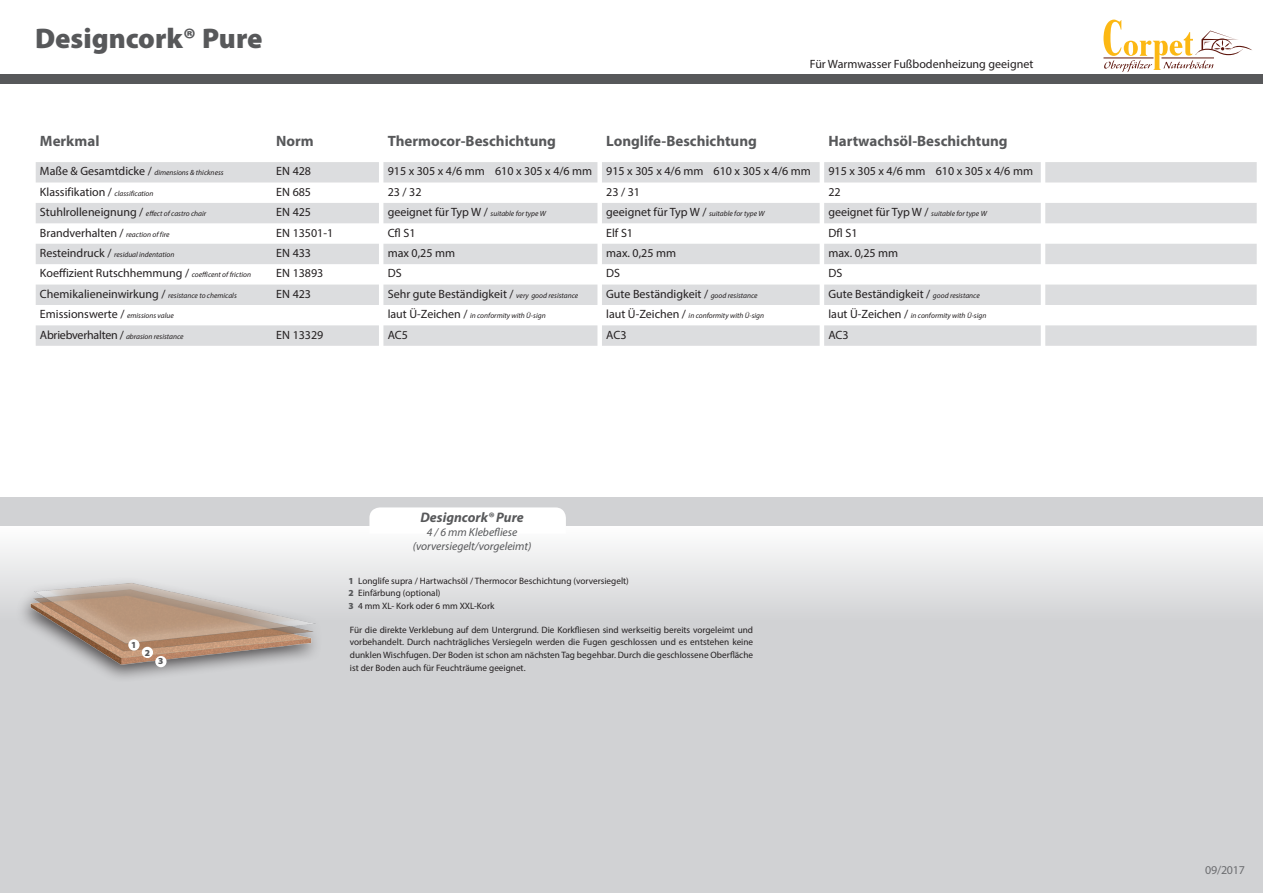
<style>
.page{position:relative;width:1263px;height:893px;background:#fff}
.page>*{position:absolute;margin:0;border:0;box-sizing:border-box;transform-origin:0 0}
.t1{font:900 28.5px "Myriad Pro";color:#57585a}
.t2{font:700 15px "Myriad Pro";color:#57585a}
.t3{font:italic 700 13.8px "Myriad Pro";color:#57585a}
.t4{font:12px "Myriad Pro";color:#231f20}
.t5{font:12px "Myriad Pro";letter-spacing:-.02em;color:#6c6d70}
.t6{font:italic 11.55px/13.8px "Myriad Pro";color:#57585a;text-align:center}
.t7{font:9.3px/12.8px "Myriad Pro";color:#231f20}
.t8{font:900 9.3px/12.8px "Myriad Pro";color:#57585a;text-align:justify}
.t9{font:italic 7.5px "Myriad Pro";color:#231f20}
.s1{font-style:normal;font-size:12px}
.s2{font-style:italic;font-size:7.5px}
</style>
<div class="page">
<div style="left:0;top:74px;width:1263px;height:10px;background:#57585a"></div>
<div style="left:629px;top:497px;width:634px;height:396px;background:#d1d2d4"></div>
<div style="left:0;top:497px;width:634px;height:396px;background:#d1d2d4"></div>
<svg style="left:0;top:526px;width:1263px;height:73px;fill:#eeefef"></svg>
<div style="left:369px;top:507px;width:197px;height:27px;background:#fff"></div>
<svg style="left:384px;top:182px;width:657px;height:42px"></svg>
<div style="left:36px;top:162px;width:1221px;height:20px;background:#dcdddf"></div>
<div style="left:36px;top:203px;width:1221px;height:20px;background:#dcdddf"></div>
<svg style="left:36px;top:244px;width:1221px;height:102px;fill:#dcdddf"></svg>
<img style="left:11px;top:568px;width:320px;height:110px">
<div style="left:128px;top:639px;width:12px;height:12px;background:#fff;border-radius:50%"></div>
<div style="left:142px;top:647px;width:11px;height:11px;background:#fff;border-radius:50%"></div>
<div style="left:155px;top:656px;width:12px;height:11px;background:#fff;border-radius:50%"></div>
<svg style="left:1103px;top:20px;width:149px;height:52px"></svg>
<h1 class="t1" style="left:35px;top:19px;width:229px">Designcork® Pure</h1>
<p class="t4" style="left:810px;top:56px;width:225px">Für Warmwasser Fußbodenheizung geeignet</p>
<p class="t2" style="left:40px;top:131px;width:61px">Merkmal</p>
<p class="t2" style="left:276px;top:131px;width:39px">Norm</p>
<p class="t2" style="left:388px;top:131px;width:170px">Thermocor-Beschichtung</p>
<p class="t2" style="left:606px;top:131px;width:152px">Longlife-Beschichtung</p>
<p class="t2" style="left:828px;top:131px;width:181px">Hartwachsöl-Beschichtung</p>
<p class="t9" style="left:40px;top:168px;width:185px"><span class="s1">Maße &amp; Gesamtdicke /</span> dimensions &amp; thickness</p>
<p class="t4" style="left:276px;top:164px;width:36px">EN 428</p>
<p class="t4" style="left:388px;top:164px;width:425px">915 x 305 x 4/6 mm 610 x 305 x 4/6 mm 915 x 305 x 4/6 mm 610 x 305 x 4/6 mm</p>
<p class="t4" style="left:828px;top:164px;width:206px">915 x 305 x 4/6 mm 610 x 305 x 4/6 mm</p>
<p class="t4" style="left:40px;top:184px;width:115px">Klassifikation / <span class="s2">classification</span></p>
<p class="t4" style="left:276px;top:184px;width:36px">EN 685</p>
<p class="t4" style="left:388px;top:184px;width:35px">23 / 32</p>
<p class="t4" style="left:606px;top:184px;width:35px">23 / 31</p>
<p class="t4" style="left:828px;top:184px;width:14px">22</p>
<p class="t4" style="left:40px;top:205px;width:168px">Stuhlrolleneignung / <span class="s2">effect of castro chair</span></p>
<p class="t4" style="left:276px;top:205px;width:36px">EN 425</p>
<p class="t4" style="left:388px;top:205px;width:160px">geeignet für Typ W / <span class="s2">suitable for type W</span></p>
<p class="t4" style="left:606px;top:205px;width:160px">geeignet für Typ W / <span class="s2">suitable for type W</span></p>
<p class="t4" style="left:828px;top:205px;width:160px">geeignet für Typ W / <span class="s2">suitable for type W</span></p>
<p class="t4" style="left:40px;top:225px;width:131px">Brandverhalten / <span class="s2">reaction of fire</span></p>
<p class="t4" style="left:276px;top:225px;width:58px">EN 13501-1</p>
<p class="t4" style="left:388px;top:225px;width:29px">Cfl S1</p>
<p class="t4" style="left:606px;top:225px;width:28px">Elf S1</p>
<p class="t4" style="left:828px;top:225px;width:31px">Dfl S1</p>
<p class="t9" style="left:40px;top:250px;width:136px"><span class="s1">Resteindruck /</span> residual indentation</p>
<p class="t4" style="left:276px;top:246px;width:36px">EN 433</p>
<p class="t4" style="left:388px;top:246px;width:69px">max 0,25 mm</p>
<p class="t4" style="left:606px;top:246px;width:71px">max. 0,25 mm</p>
<p class="t4" style="left:828px;top:246px;width:71px">max. 0,25 mm</p>
<p class="t4" style="left:40px;top:266px;width:213px">Koeffizient Rutschhemmung / <span class="s2">coefficent of friction</span></p>
<p class="t4" style="left:276px;top:266px;width:49px">EN 13893</p>
<p class="t4" style="left:388px;top:266px;width:15px">DS</p>
<p class="t4" style="left:606px;top:266px;width:15px">DS</p>
<p class="t4" style="left:828px;top:266px;width:15px">DS</p>
<p class="t4" style="left:40px;top:286px;width:198px">Chemikalieneinwirkung / <span class="s2">resistance to chemicals</span></p>
<p class="t4" style="left:276px;top:286px;width:36px">EN 423</p>
<p class="t4" style="left:388px;top:286px;width:192px">Sehr gute Beständigkeit / <span class="s2">very good resistance</span></p>
<p class="t4" style="left:606px;top:286px;width:153px">Gute Beständigkeit / <span class="s2">good resistance</span></p>
<p class="t4" style="left:828px;top:286px;width:153px">Gute Beständigkeit / <span class="s2">good resistance</span></p>
<p class="t4" style="left:40px;top:307px;width:135px">Emissionswerte / <span class="s2">emissions value</span></p>
<p class="t9" style="left:388px;top:311px;width:159px"><span class="s1">laut Ü-Zeichen /</span> in conformity with Ü-sign</p>
<p class="t9" style="left:606px;top:311px;width:159px"><span class="s1">laut Ü-Zeichen /</span> in conformity with Ü-sign</p>
<p class="t9" style="left:828px;top:311px;width:159px"><span class="s1">laut Ü-Zeichen /</span> in conformity with Ü-sign</p>
<p class="t9" style="left:40px;top:331px;width:145px"><span class="s1">Abriebverhalten /</span> abrasion resistance</p>
<p class="t4" style="left:276px;top:327px;width:49px">EN 13329</p>
<p class="t4" style="left:388px;top:327px;width:22px">AC5</p>
<p class="t4" style="left:606px;top:327px;width:22px">AC3</p>
<p class="t4" style="left:828px;top:327px;width:22px">AC3</p>
<p class="t8" style="left:131px;top:639px;width:7px">1</p>
<p class="t8" style="left:145px;top:646px;width:7px">2</p>
<p class="t8" style="left:158px;top:654px;width:7px">3</p>
<p class="t3" style="left:420px;top:508px;width:105px">Designcork® Pure</p>
<p class="t6" style="left:413px;top:525px;width:120px">4 / 6 mm Klebefliese (vorversiegelt/vorgeleimt)</p>
<p class="t8" style="left:349px;top:574px;width:7px">1<br>2<br>3</p>
<p class="t7" style="left:358px;top:574px;width:272px">Longlife supra / Hartwachsöl / Thermocor Beschichtung (vorversiegelt)<br>Einfärbung (optional)<br>4 mm XL- Kork oder 6 mm XXL-Kork</p>
<p class="t7" style="left:350px;top:623px;width:405px;text-align:justify">Für die direkte Verklebung auf dem Untergrund. Die Korkfliesen sind werkseitig bereits vorgeleimt und vorbehandelt. Durch nachträgliches Versiegeln werden die Fugen geschlossen und es entstehen keine dunklen Wischfugen. Der Boden ist schon am nächsten Tag begehbar. Durch die geschlossene Oberfläche ist der Boden auch für Feuchträume geeignet.</p>
<p class="t5" style="left:1205px;top:863px;width:41px">09/2017</p>
</div>
